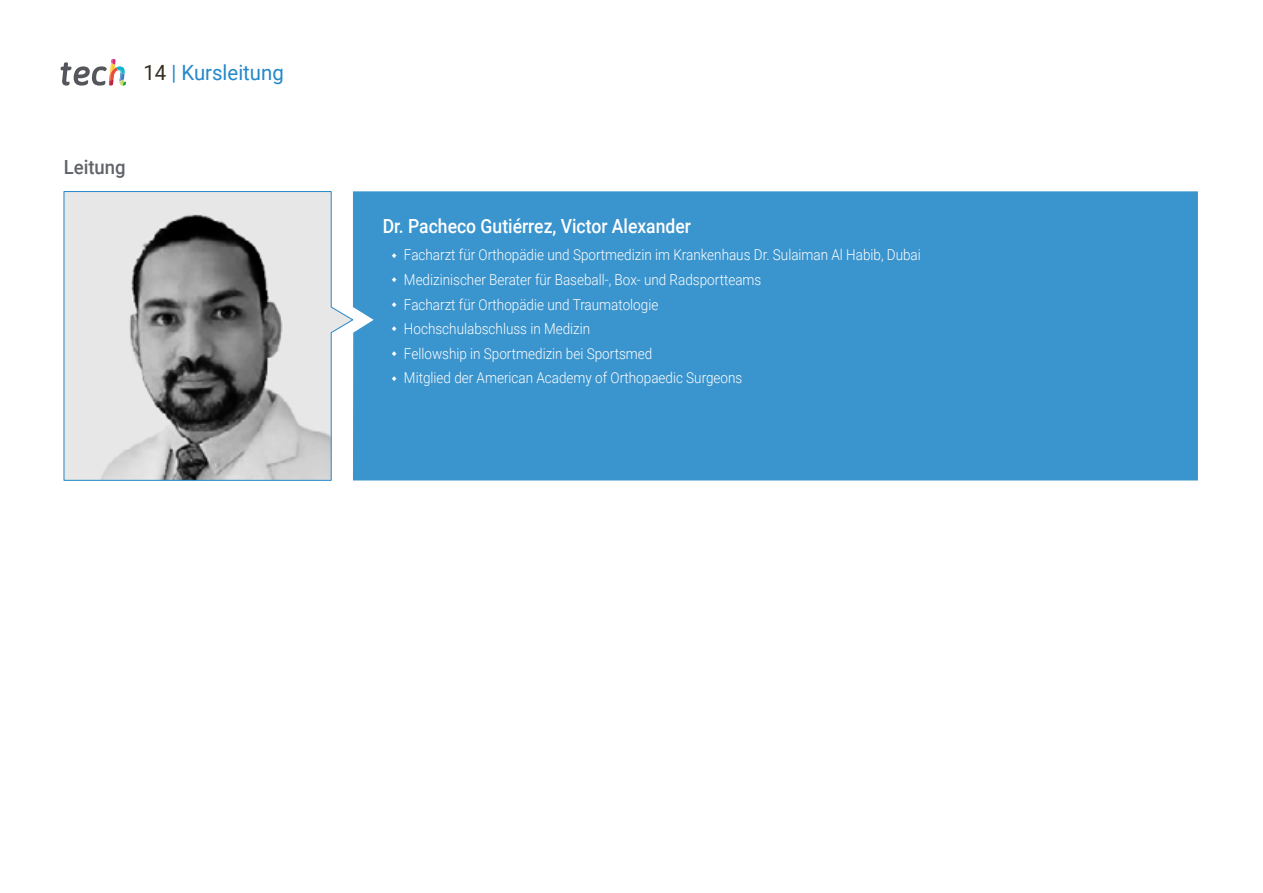
<style>
.page{position:relative;width:1263px;height:893px;background:#fff}
.page>*{position:absolute;margin:0;border:0;box-sizing:border-box;transform-origin:0 0}
.t1{font:21px "Roboto";color:#2488c9}
.t2{font:500 19.5px "Roboto";color:#fff;scale:.9 1}
.t3{font:500 19.5px "Roboto";color:#61646a;scale:.95 1}
.t4{font:300 15px/24.6px "Roboto";color:#fff;scale:.9 1}
.s1{color:#312e20}
</style>
<div class="page">
<svg style="left:61px;top:59px;width:65px;height:27px"></svg>
<div style="left:353px;top:191px;width:845px;height:289px;background:#3a94ce"></div>
<svg style="left:64px;top:191px;width:289px;height:290px"></svg>
<svg style="left:392px;top:253px;width:5px;height:5px"></svg>
<svg style="left:392px;top:277px;width:5px;height:5px"></svg>
<svg style="left:392px;top:302px;width:5px;height:5px"></svg>
<svg style="left:392px;top:326px;width:5px;height:5px"></svg>
<svg style="left:392px;top:351px;width:5px;height:5px"></svg>
<svg style="left:392px;top:376px;width:5px;height:5px"></svg>
<h1 class="t1" style="left:144px;top:57px;width:142px"><span class="s1">14</span> | Kursleitung</h1>
<h2 class="t3" style="left:64px;top:153px;width:67px">Leitung</h2>
<h2 class="t2" style="left:383px;top:212px;width:344px">Dr. Pacheco Gutiérrez, Victor Alexander</h2>
<p class="t4" style="left:404px;top:242px;width:576px">Facharzt für Orthopädie und Sportmedizin im Krankenhaus Dr. Sulaiman Al Habib, Dubai Medizinischer Berater für Baseball-, Box- und Radsportteams<br>Facharzt für Orthopädie und Traumatologie<br>Hochschulabschluss in Medizin<br>Fellowship in Sportmedizin bei Sportsmed<br>Mitglied der American Academy of Orthopaedic Surgeons</p>
</div>
